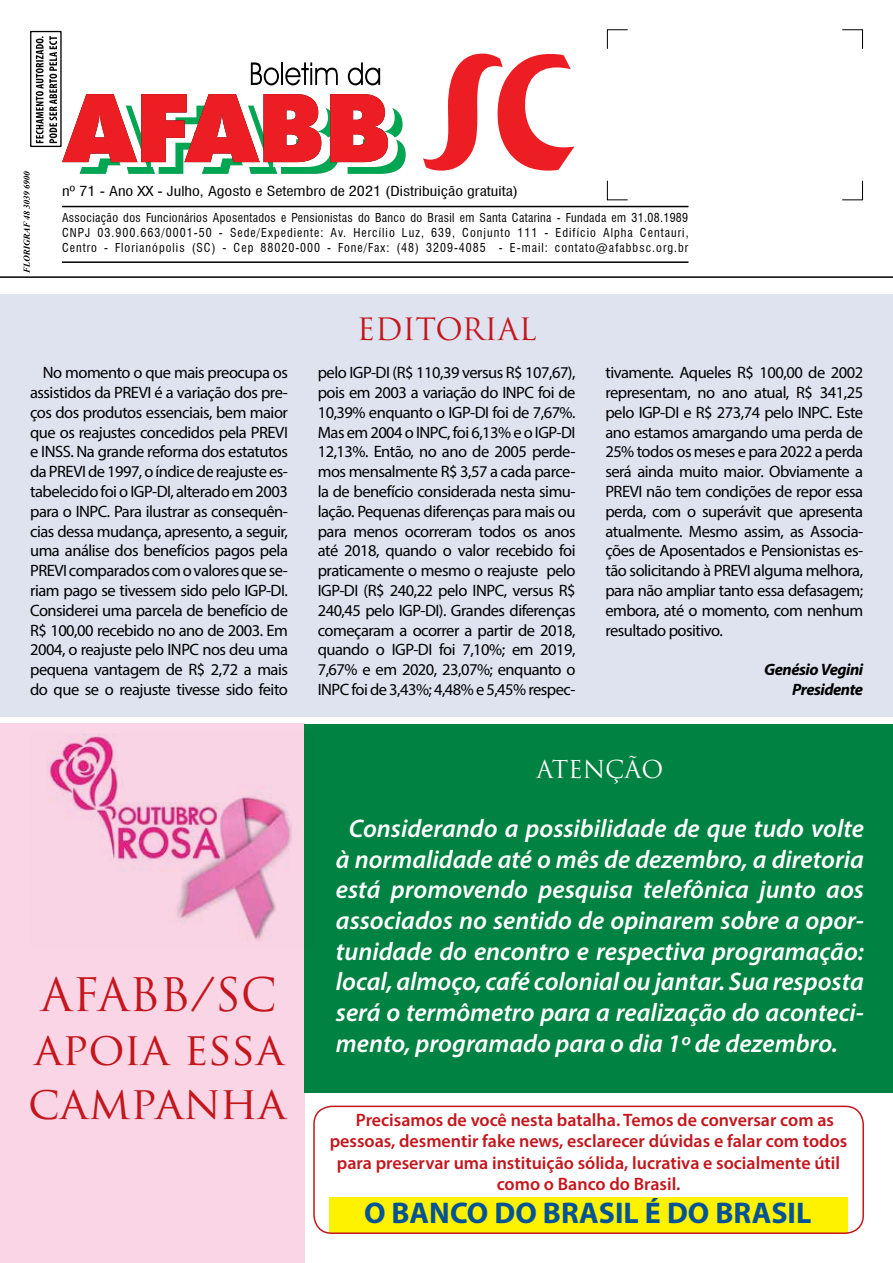
<style>
.page{position:relative;width:893px;height:1263px;background:#fff}
.page>*{position:absolute;margin:0;border:0;box-sizing:border-box;transform-origin:0 0}
.t1{font:45px/54px "Trajan Pro";color:#c4161c}
.t2{font:700 30px "Myriad Pro";color:#005496}
.t3{font:30px "Trajan Pro";color:#c4161c}
.t4{font:italic 600 25.5px/30.6px "Myriad Pro";color:#fff;text-align:justify}
.t5{font:24px "Trajan Pro";color:#fff}
.t6{font:600 18px "Myriad Pro";color:#c4161c}
.t7{font:16.5px/19.8px "Myriad Pro";letter-spacing:-.03em;color:#000;text-align:justify}
.t8{font:italic 700 16.5px/19.8px "Myriad Pro";letter-spacing:-.03em;color:#000;text-align:right}
.t9{font:condensed 13.5px "Swiss 721 BT";color:#000;scale:1.2 1}
.t10{font:condensed 12px/15px "Swiss 721 BT";letter-spacing:.085em;color:#000;text-align:justify}
</style>
<div class="page">
<div style="left:0;top:295px;width:893px;height:422px;background:#dee3ef"></div>
<svg style="left:423px;top:54px;width:151px;height:117px"></svg>
<hr style="left:62px;top:206px;width:626px;height:1px;background:#000">
<hr style="left:62px;top:261px;width:626px;height:2px;background:#000">
<svg style="left:23px;top:171px;width:7px;height:102px"></svg>
<hr style="left:0;top:276px;width:893px;height:2px;background:#000">
<div style="left:30px;top:31px;width:32px;height:116px;border:1px solid #000"></div>
<svg style="left:36px;top:36px;width:370px;height:138px"></svg>
<svg style="left:606px;top:29px;width:257px;height:172px"></svg>
<div style="left:330px;top:1197px;width:518px;height:36px;background:#fff200"></div>
<div style="left:313px;top:1105px;width:551px;height:129px;border:2px solid #c4161c;border-radius:18px"></div>
<div style="left:0;top:724px;width:305px;height:539px;background:#fad5e6"></div>
<div style="left:305px;top:724px;width:588px;height:369px;background:#008242"></div>
<img style="left:47px;top:734px;width:258px;height:212px">
<p class="t9" style="left:62px;top:183px;width:382px">nº 71 - Ano XX - Julho, Agosto e Setembro de 2021 (Distribuição gratuita)</p>
<p class="t10" style="left:62px;top:210px;width:628px">Associação dos Funcionários Aposentados e Pensionistas do Banco do Brasil em Santa Catarina - Fundada em 31.08.1989<br>CNPJ 03.900.663/0001-50 - Sede/Expediente: Av. Hercílio Luz, 639, Conjunto 111 - Edifício Alpha Centauri, Centro - Florianópolis (SC) - Cep 88020-000 - Fone/Fax: (48) 3209-4085 - E-mail: contato@afabbsc.org.br</p>
<h2 class="t3" style="left:357px;top:310px;width:181px">EDITORIAL</h2>
<p class="t7" style="left:30px;top:362px;width:259px;text-indent:13px">No momento o que mais preocupa os assistidos da PREVI é a variação dos pre&shy;ços dos produtos essenciais, bem maior que os reajustes concedidos pela PREVI e INSS. Na grande reforma dos estatutos da PREVI de 1997, o índice de reajuste es&shy;tabelecido foi o IGP-DI, alterado em 2003 para o INPC. Para ilustrar as consequên&shy;cias dessa mudança, apresento, a seguir, uma análise dos benefícios pagos pela PREVI comparados com o valores que se&shy;riam pago se tivessem sido pelo IGP-DI.<br>Considerei uma parcela de benefício de R$ 100,00 recebido no ano de 2003. Em 2004, o reajuste pelo INPC nos deu uma pequena vantagem de R$ 2,72 a mais do que se o reajuste tivesse sido feito</p>
<p class="t7" style="left:318px;top:362px;width:259px">pelo IGP-DI (R$ 110,39 versus R$ 107,67), pois em 2003 a variação do INPC foi de 10,39% enquanto o IGP-DI foi de 7,67%.<br>Mas em 2004 o INPC, foi 6,13% e o IGP-DI 12,13%. Então, no ano de 2005 perde&shy;mos mensalmente R$ 3,57 a cada parce&shy;la de benefício considerada nesta simu&shy;lação. Pequenas diferenças para mais ou para menos ocorreram todos os anos até 2018, quando o valor recebido foi praticamente o mesmo o reajuste pelo IGP-DI (R$ 240,22 pelo INPC, versus R$ 240,45 pelo IGP-DI). Grandes diferenças começaram a ocorrer a partir de 2018, quando o IGP-DI foi 7,10%; em 2019, 7,67% e em 2020, 23,07%; enquanto o INPC foi de 3,43%; 4,48% e 5,45% respec-</p>
<p class="t7" style="left:605px;top:362px;width:259px">tivamente. Aqueles R$ 100,00 de 2002 representam, no ano atual, R$ 341,25 pelo IGP-DI e R$ 273,74 pelo INPC. Este ano estamos amargando uma perda de 25% todos os meses e para 2022 a perda será ainda muito maior. Obviamente a PREVI não tem condições de repor essa perda, com o superávit que apresenta atualmente. Mesmo assim, as Associa&shy;ções de Aposentados e Pensionistas es&shy;tão solicitando à PREVI alguma melhora, para não ampliar tanto essa defasagem; embora, até o momento, com nenhum resultado positivo.</p>
<p class="t8" style="left:764px;top:659px;width:100px">Genésio Vegini<br>Presidente</p>
<h1 class="t1" style="left:28px;top:967px;width:259px">AFABB/SC apoia essa campanha</h1>
<h3 class="t5" style="left:537px;top:754px;width:128px">ATENÇÃO</h3>
<p class="t4" style="left:336px;top:813px;width:530px;text-indent:13px">Considerando a possibilidade de que tudo volte à normalidade até o mês de dezembro, a diretoria está promovendo pesquisa telefônica junto aos associados no sentido de opinarem sobre a opor&shy;tunidade do encontro e respectiva programação: local, almoço, café colonial ou jantar. Sua resposta será o termômetro para a realização do aconteci&shy;mento, programado para o dia 1º de dezembro.</p>
<p class="t6" style="left:356px;top:1108px;width:480px">Precisamos de você nesta batalha. Temos de conversar com as</p>
<p class="t6" style="left:330px;top:1130px;width:519px">pessoas, desmentir fake news, esclarecer dúvidas e falar com todos</p>
<p class="t6" style="left:337px;top:1151px;width:505px">para preservar uma instituição sólida, lucrativa e socialmente útil</p>
<p class="t6" style="left:497px;top:1173px;width:185px">como o Banco do Brasil.</p>
<h2 class="t2" style="left:364px;top:1193px;width:449px">O BANCO DO BRASIL É DO BRASIL</h2>
</div>
